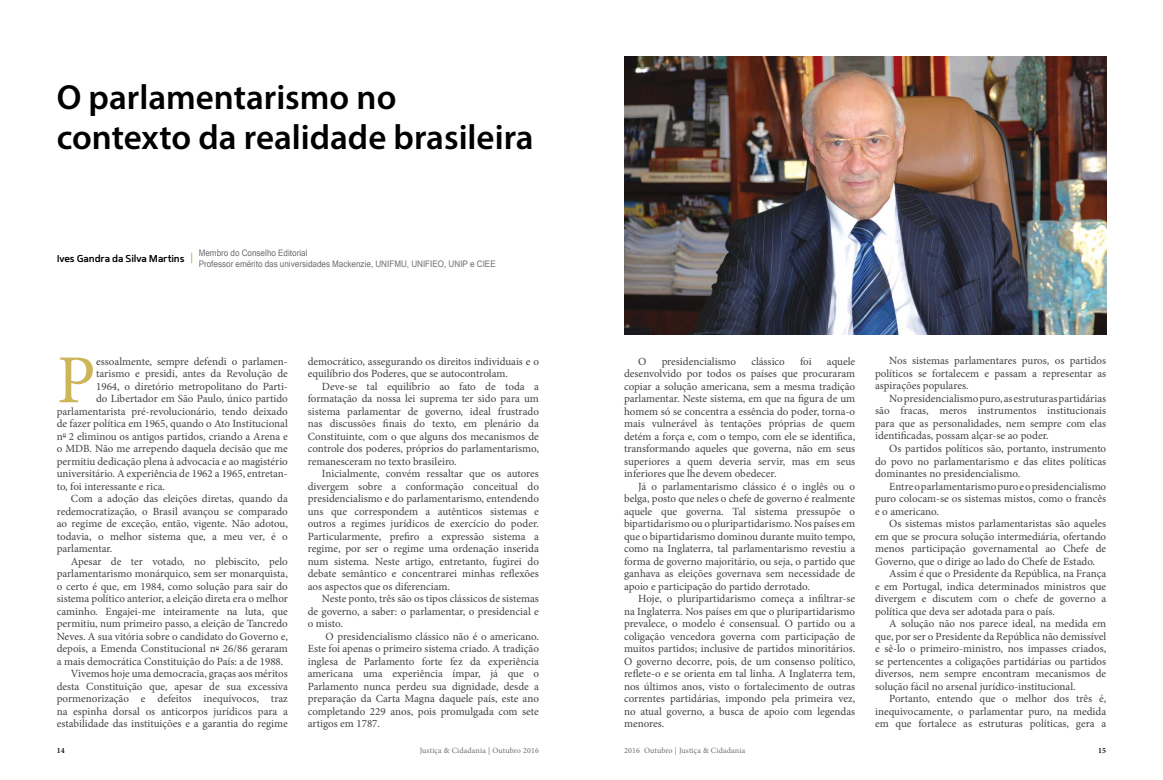
<style>
.page{position:relative;width:1163px;height:780px;background:#fff}
.page>*{position:absolute;margin:0;border:0;box-sizing:border-box;transform-origin:0 0}
.t1{font:68.7px "Minion Pro";color:#cdb65a}
.t2{font:600 35px/40px "Myriad Pro";color:#000}
.t3{font:11px/12.5px "Minion Pro";color:#414042;text-align:justify}
.t4{font:600 10px "Mentone";letter-spacing:-.015em;color:#000}
.t5{font:9px/10.8px "Microsoft Sans Serif";color:#6d6e71;scale:.9 1}
.t6{font:8px "Minion Pro";letter-spacing:.02em;color:#6d6e71}
.t7{font:600 8px "Minion Pro";color:#000}
</style>
<div class="page">
<img style="left:624px;top:57px;width:482px;height:277px">
<h2 class="t2" style="left:57px;top:77px;width:478px">O parlamentarismo no contexto da realidade brasileira</h2>
<p class="t4" style="left:57px;top:252px;width:129px">Ives Gandra da Silva Martins</p>
<p class="t5" style="left:199px;top:247px;width:331px">Membro do Conselho Editorial<br>Professor emérito das universidades Mackenzie, UNIFMU, UNIFIEO, UNIP e CIEE</p>
<h1 class="t1" style="left:57px;top:334px;width:40px">P</h1>
<p class="t3" style="left:96px;top:355px;width:193px">essoalmente, sempre defendi o parlamen-</p>
<p class="t3" style="left:96px;top:367px;width:193px">tarismo e presidi, antes da Revolução de</p>
<p class="t3" style="left:96px;top:380px;width:193px">1964, o diretório metropolitano do Parti-</p>
<p class="t3" style="left:96px;top:392px;width:193px">do Libertador em São Paulo, único partido</p>
<p class="t3" style="left:57px;top:405px;width:233px">parlamentarista pré-revolucionário, tendo deixado</p>
<p class="t3" style="left:57px;top:417px;width:233px">de fazer política em 1965, quando o Ato Institucional</p>
<p class="t3" style="left:57px;top:430px;width:233px">n<sup>o</sup> 2 eliminou os antigos partidos, criando a Arena e</p>
<p class="t3" style="left:57px;top:442px;width:233px">o MDB. Não me arrependo daquela decisão que me</p>
<p class="t3" style="left:57px;top:455px;width:233px">permitiu dedicação plena à advocacia e ao magistério</p>
<p class="t3" style="left:57px;top:467px;width:233px">universitário. A experiência de 1962 a 1965, entretan-</p>
<p class="t3" style="left:57px;top:480px;width:110px">to, foi interessante e rica.</p>
<p class="t3" style="left:71px;top:492px;width:218px">Com a adoção das eleições diretas, quando da</p>
<p class="t3" style="left:57px;top:505px;width:233px">redemocratização, o Brasil avançou se comparado</p>
<p class="t3" style="left:57px;top:517px;width:233px">ao regime de exceção, então, vigente. Não adotou,</p>
<p class="t3" style="left:57px;top:530px;width:233px">todavia, o melhor sistema que, a meu ver, é o</p>
<p class="t3" style="left:57px;top:542px;width:57px">parlamentar.</p>
<p class="t3" style="left:71px;top:555px;width:218px">Apesar de ter votado, no plebiscito, pelo</p>
<p class="t3" style="left:57px;top:567px;width:233px">parlamentarismo monárquico, sem ser monarquista,</p>
<p class="t3" style="left:57px;top:580px;width:233px">o certo é que, em 1984, como solução para sair do</p>
<p class="t3" style="left:57px;top:592px;width:233px">sistema político anterior, a eleição direta era o melhor</p>
<p class="t3" style="left:57px;top:605px;width:233px">caminho. Engajei-me inteiramente na luta, que</p>
<p class="t3" style="left:57px;top:617px;width:233px">permitiu, num primeiro passo, a eleição de Tancredo</p>
<p class="t3" style="left:57px;top:630px;width:233px">Neves. A sua vitória sobre o candidato do Governo e,</p>
<p class="t3" style="left:57px;top:642px;width:233px">depois, a Emenda Constitucional n<sup>o</sup> 26/86 geraram</p>
<p class="t3" style="left:57px;top:655px;width:228px">a mais democrática Constituição do País: a de 1988.</p>
<p class="t3" style="left:71px;top:667px;width:218px">Vivemos hoje uma democracia, graças aos méritos</p>
<p class="t3" style="left:57px;top:680px;width:233px">desta Constituição que, apesar de sua excessiva</p>
<p class="t3" style="left:57px;top:692px;width:233px">pormenorização e defeitos inequívocos, traz</p>
<p class="t3" style="left:57px;top:705px;width:233px">na espinha dorsal os anticorpos jurídicos para a</p>
<p class="t3" style="left:57px;top:717px;width:233px">estabilidade das instituições e a garantia do regime</p>
<p class="t3" style="left:308px;top:355px;width:233px">democrático, assegurando os direitos individuais e o equilíbrio dos Poderes, que se autocontrolam.</p>
<p class="t3" style="left:308px;top:380px;width:233px;text-indent:14px">Deve-se tal equilíbrio ao fato de toda a formatação da nossa lei suprema ter sido para um sistema parlamentar de governo, ideal frustrado nas discussões finais do texto, em plenário da Constituinte, com o que alguns dos mecanismos de controle dos poderes, próprios do parlamentarismo, remanesceram no texto brasileiro.</p>
<p class="t3" style="left:308px;top:467px;width:233px;text-indent:14px">Inicialmente, convém ressaltar que os autores divergem sobre a conformação conceitual do presidencialismo e do parlamentarismo, entendendo uns que correspondem a autênticos sistemas e outros a regimes jurídicos de exercício do poder.<br>Particularmente, prefiro a expressão sistema a regime, por ser o regime uma ordenação inserida num sistema. Neste artigo, entretanto, fugirei do debate semântico e concentrarei minhas reflexões aos aspectos que os diferenciam.</p>
<p class="t3" style="left:308px;top:592px;width:233px;text-indent:14px">Neste ponto, três são os tipos clássicos de sistemas de governo, a saber: o parlamentar, o presidencial e o misto.</p>
<p class="t3" style="left:308px;top:630px;width:233px;text-indent:18px">O presidencialismo clássico não é o americano.<br>Este foi apenas o primeiro sistema criado. A tradição inglesa de Parlamento forte fez da experiência americana uma experiência ímpar, já que o Parlamento nunca perdeu sua dignidade, desde a preparação da Carta Magna daquele país, este ano completando 229 anos, pois promulgada com sete artigos em 1787.</p>
<p class="t3" style="left:624px;top:355px;width:233px;text-indent:203px">aquele desenvolvido por todos os países que procuraram copiar a solução americana, sem a mesma tradição parlamentar. Neste sistema, em que na figura de um homem só se concentra a essência do poder, torna-o mais vulnerável às tentações próprias de quem detém a força e, com o tempo, com ele se identifica, transformando aqueles que governa, não em seus superiores a quem deveria servir, mas em seus inferiores que lhe devem obedecer.</p>
<p class="t3" style="left:624px;top:480px;width:233px;text-indent:14px">Já o parlamentarismo clássico é o inglês ou o belga, posto que neles o chefe de governo é realmente aquele que governa. Tal sistema pressupõe o bipartidarismo ou o pluripartidarismo. Nos países em que o bipartidarismo dominou durante muito tempo, como na Inglaterra, tal parlamentarismo revestiu a forma de governo majoritário, ou seja, o partido que ganhava as eleições governava sem necessidade de apoio e participação do partido derrotado.</p>
<p class="t3" style="left:624px;top:592px;width:233px;text-indent:14px">Hoje, o pluripartidarismo começa a infiltrar-se na Inglaterra. Nos países em que o pluripartidarismo prevalece, o modelo é consensual. O partido ou a coligação vencedora governa com participação de muitos partidos; inclusive de partidos minoritários.<br>O governo decorre, pois, de um consenso político, reflete-o e se orienta em tal linha. A Inglaterra tem, nos últimos anos, visto o fortalecimento de outras correntes partidárias, impondo pela primeira vez, no atual governo, a busca de apoio com legendas menores.</p>
<p class="t3" style="left:638px;top:355px;width:10px">O</p>
<p class="t3" style="left:661px;top:355px;width:76px">presidencialismo</p>
<p class="t3" style="left:751px;top:355px;width:35px">clássico</p>
<p class="t3" style="left:800px;top:355px;width:13px">foi</p>
<p class="t3" style="left:874px;top:355px;width:233px;text-indent:14px">Nos sistemas parlamentares puros, os partidos políticos se fortalecem e passam a representar as aspirações populares.</p>
<p class="t3" style="left:874px;top:392px;width:233px;text-indent:14px">No presidencialismo puro, as estruturas partidárias são fracas, meros instrumentos institucionais para que as personalidades, nem sempre com elas identificadas, possam alçar-se ao poder.</p>
<p class="t3" style="left:874px;top:442px;width:233px;text-indent:14px">Os partidos políticos são, portanto, instrumento do povo no parlamentarismo e das elites políticas dominantes no presidencialismo.</p>
<p class="t3" style="left:874px;top:480px;width:233px;text-indent:14px">Entre o parlamentarismo puro e o presidencialismo puro colocam-se os sistemas mistos, como o francês e o americano.</p>
<p class="t3" style="left:874px;top:517px;width:233px;text-indent:14px">Os sistemas mistos parlamentaristas são aqueles em que se procura solução intermediária, ofertando menos participação governamental ao Chefe de Governo, que o dirige ao lado do Chefe de Estado.</p>
<p class="t3" style="left:874px;top:567px;width:233px;text-indent:14px">Assim é que o Presidente da República, na França e em Portugal, indica determinados ministros que divergem e discutem com o chefe de governo a política que deva ser adotada para o país.</p>
<p class="t3" style="left:874px;top:617px;width:233px;text-indent:14px">A solução não nos parece ideal, na medida em que, por ser o Presidente da República não demissível e sê-lo o primeiro-ministro, nos impasses criados, se pertencentes a coligações partidárias ou partidos diversos, nem sempre encontram mecanismos de solução fácil no arsenal jurídico-institucional.</p>
<p class="t3" style="left:874px;top:692px;width:233px;text-indent:14px">Portanto, entendo que o melhor dos três é, inequivocamente, o parlamentar puro, na medida em que fortalece as estruturas políticas, gera a</p>
<p class="t7" style="left:57px;top:744px;width:10px">14</p>
<p class="t6" style="left:419px;top:745px;width:121px">Justiça &amp; Cidadania | Outubro 2016</p>
<p class="t6" style="left:624px;top:745px;width:123px">2016 Outubro | Justiça &amp; Cidadania</p>
<p class="t7" style="left:1097px;top:744px;width:10px">15</p>
</div>
